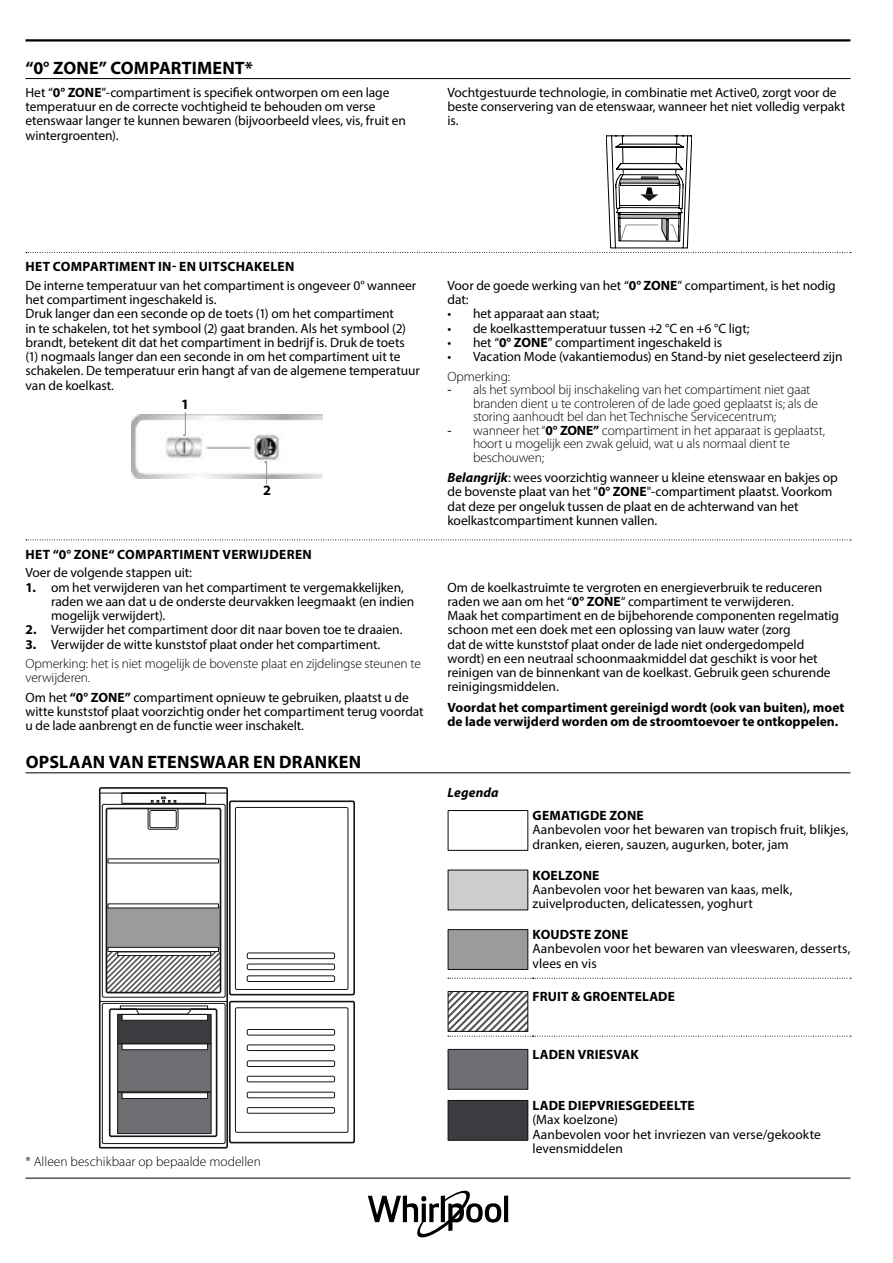
<style>
.page{position:relative;width:893px;height:1263px;background:#fff}
.page>*{position:absolute;margin:0;border:0;box-sizing:border-box;transform-origin:0 0}
.Titolo_2{font:700 18px "Myriad Pro";letter-spacing:.01em;color:#000}
.t1{font:17.85px "Times";color:#939393}
.t2{font:700 14.25px "Myriad Pro";color:#000}
.Testo_9{font:13.5px/14.2px "Myriad Pro";letter-spacing:-.005em;color:#000}
.Nota_9{font:300 13.5px/13.5px "Myriad Pro";letter-spacing:-.01em;color:#000}
.Testo_Bold_9{font:700 13.5px/14.2px "Myriad Pro";color:#000}
.Titolo_3{font:700 13.5px "Myriad Pro";letter-spacing:.02em;color:#000}
.Testo_Bold_9-2{font:italic 700 13.5px "Myriad Pro";letter-spacing:.01em;color:#000}
.s1{font-weight:700;color:#010102}
.s2{font-weight:400}
.s3{font-weight:700;font-style:italic}
</style>
<div class="page">
<hr style="left:26px;top:1178px;width:824px;height:1px;background:#000">
<hr style="left:26px;top:39px;width:824px;height:3px;background:#000">
<hr style="left:504px;top:1195px;width:4px;height:27px;background:#000">
<svg style="left:368px;top:1191px;width:133px;height:46px"></svg>
<hr style="left:26px;top:78px;width:824px;height:1px;background:#000">
<svg style="left:26px;top:136px;width:825px;height:117px"></svg>
<img style="left:132px;top:415px;width:190px;height:64px">
<svg style="left:185px;top:412px;width:1px;height:23px"></svg>
<svg style="left:266px;top:461px;width:1px;height:23px"></svg>
<svg style="left:26px;top:539px;width:825px;height:1px"></svg>
<hr style="left:26px;top:772px;width:824px;height:1px;background:#000">
<svg style="left:448px;top:978px;width:403px;height:1px"></svg>
<svg style="left:99px;top:787px;width:130px;height:361px"></svg>
<svg style="left:99px;top:800px;width:256px;height:344px"></svg>
<div style="left:117px;top:1014px;width:95px;height:30px;background:#3d3b3f;border:1px solid #181518"></div>
<div style="left:117px;top:1043px;width:95px;height:49px;background:#6f6e72;border:1px solid #181518"></div>
<div style="left:117px;top:1092px;width:95px;height:42px;background:#6f6e72;border:1px solid #181518"></div>
<div style="left:122px;top:1014px;width:86px;height:7px;background:#fff;border:1px solid #181518"></div>
<div style="left:122px;top:1043px;width:86px;height:7px;background:#fff;border:1px solid #181518"></div>
<div style="left:122px;top:1092px;width:86px;height:7px;background:#fff;border:1px solid #181518"></div>
<div style="left:448px;top:810px;width:80px;height:41px;border:1px solid #181518"></div>
<div style="left:448px;top:870px;width:80px;height:40px;background:#cecdce"></div>
<div style="left:448px;top:929px;width:80px;height:40px;background:#9b9b9d"></div>
<div style="left:448px;top:929px;width:80px;height:41px;border:1px solid #181518"></div>
<svg style="left:448px;top:992px;width:403px;height:45px"></svg>
<div style="left:448px;top:991px;width:80px;height:41px;border:1px solid #181518"></div>
<div style="left:448px;top:1049px;width:80px;height:40px;background:#6f6e72"></div>
<div style="left:448px;top:1049px;width:80px;height:41px;border:1px solid #181518"></div>
<div style="left:448px;top:1100px;width:80px;height:40px;background:#3d3b3f"></div>
<div style="left:448px;top:1100px;width:80px;height:41px;border:1px solid #181518"></div>
<p class="Titolo_2" style="left:26px;top:56px;width:229px">“0° ZONE” COMPARTIMENT*</p>
<p class="Testo_9" style="left:26px;top:85px;width:382px">Het “<span class="s1">0° ZONE</span>”-compartiment is specifiek ontworpen om een lage temperatuur en de correcte vochtigheid te behouden om verse etenswaar langer te kunnen bewaren (bijvoorbeeld vlees, vis, fruit en wintergroenten).</p>
<p class="Testo_9" style="left:448px;top:85px;width:399px">Vochtgestuurde technologie, in combinatie met Active0, zorgt voor de beste conservering van de etenswaar, wanneer het niet volledig verpakt is.</p>
<p class="Titolo_3" style="left:26px;top:258px;width:270px">HET COMPARTIMENT IN- EN UITSCHAKELEN</p>
<p class="Testo_9" style="left:26px;top:278px;width:392px">De interne temperatuur van het compartiment is ongeveer 0° wanneer het compartiment ingeschakeld is.</p>
<p class="Testo_9" style="left:26px;top:307px;width:396px">Druk langer dan een seconde op de toets (1) om het compartiment<br>in te schakelen, tot het symbool (2) gaat branden. Als het symbool (2) brandt, betekent dit dat het compartiment in bedrijf is. Druk de toets (1) nogmaals langer dan een seconde in om het compartiment uit te schakelen. De temperatuur erin hangt af van de algemene temperatuur van de koelkast.</p>
<p class="t2" style="left:181px;top:395px;width:9px">1</p>
<p class="t1" style="left:182px;top:419px;width:5px">.</p>
<p class="t1" style="left:264px;top:446px;width:5px">.</p>
<p class="t2" style="left:263px;top:481px;width:9px">2</p>
<p class="Titolo_3" style="left:26px;top:545px;width:288px">HET “0° ZONE“ COMPARTIMENT VERWIJDEREN</p>
<p class="Testo_9" style="left:26px;top:565px;width:168px">Voer de volgende stappen uit:</p>
<p class="Testo_9" style="left:51px;top:580px;width:365px;text-indent:-26px"><span class="s1">1.</span> om het verwijderen van het compartiment te vergemakkelijken, raden we aan dat u de onderste deurvakken leegmaakt (en indien mogelijk verwijdert).</p>
<p class="Testo_9" style="left:26px;top:622px;width:379px"><span class="s1">2.</span> Verwijder het compartiment door dit naar boven toe te draaien.</p>
<p class="Testo_9" style="left:26px;top:637px;width:356px"><span class="s1">3.</span> Verwijder de witte kunststof plaat onder het compartiment.</p>
<p class="Nota_9" style="left:26px;top:657px;width:397px">Opmerking: het is niet mogelijk de bovenste plaat en zijdelingse steunen te verwijderen.</p>
<p class="Testo_9" style="left:26px;top:690px;width:400px">Om het <span class="s1">“0° ZONE”</span> compartiment opnieuw te gebruiken, plaatst u de witte kunststof plaat voorzichtig onder het compartiment terug voordat u de lade aanbrengt en de functie weer inschakelt.</p>
<p class="Titolo_2" style="left:26px;top:750px;width:337px">OPSLAAN VAN ETENSWAAR EN DRANKEN</p>
<p class="Nota_9" style="left:26px;top:1155px;width:237px">* Alleen beschikbaar op bepaalde modellen</p>
<p class="Testo_9" style="left:448px;top:278px;width:390px">Voor de goede werking van het “<span class="s1">0° ZONE</span>” compartiment, is het nodig dat:</p>
<p class="Testo_9" style="left:448px;top:307px;width:153px">• het apparaat aan staat;</p>
<p class="Testo_9" style="left:448px;top:321px;width:304px">• de koelkasttemperatuur tussen +2 °C en +6 °C ligt;</p>
<p class="Testo_9" style="left:448px;top:335px;width:276px">• het “<span class="s1">0° ZONE</span>” compartiment ingeschakeld is</p>
<p class="Testo_9" style="left:448px;top:349px;width:396px">• Vacation Mode (vakantiemodus) en Stand-by niet geselecteerd zijn</p>
<p class="Nota_9" style="left:448px;top:370px;width:64px">Opmerking:</p>
<p class="Nota_9" style="left:473px;top:383px;width:346px;text-indent:-26px"><span class="s2">-</span> als het symbool bij inschakeling van het compartiment niet gaat branden dient u te controleren of de lade goed geplaatst is; als de storing aanhoudt bel dan het Technische Servicecentrum;</p>
<p class="Nota_9" style="left:473px;top:424px;width:353px;text-indent:-26px"><span class="s2">-</span> wanneer het “<span class="s1">0° ZONE”</span> compartiment in het apparaat is geplaatst, hoort u mogelijk een zwak geluid, wat u als normaal dient te beschouwen;</p>
<p class="Testo_9" style="left:448px;top:470px;width:392px"><span class="s3">Belangrijk</span>: wees voorzichtig wanneer u kleine etenswaar en bakjes op de bovenste plaat van het "<span class="s1">0° ZONE</span>"-compartiment plaatst. Voorkom dat deze per ongeluk tussen de plaat en de achterwand van het koelkastcompartiment kunnen vallen.</p>
<p class="Testo_9" style="left:448px;top:580px;width:376px">Om de koelkastruimte te vergroten en energieverbruik te reduceren raden we aan om het “<span class="s1">0° ZONE</span>“ compartiment te verwijderen.</p>
<p class="Testo_9" style="left:448px;top:608px;width:393px">Maak het compartiment en de bijbehorende componenten regelmatig schoon met een doek met een oplossing van lauw water (zorg<br>dat de witte kunststof plaat onder de lade niet ondergedompeld wordt) en een neutraal schoonmaakmiddel dat geschikt is voor het reinigen van de binnenkant van de koelkast. Gebruik geen schurende reinigingsmiddelen.</p>
<p class="Testo_Bold_9" style="left:448px;top:699px;width:398px">Voordat het compartiment gereinigd wordt (ook van buiten), moet de lade verwijderd worden om de stroomtoevoer te ontkoppelen.</p>
<p class="Testo_Bold_9-2" style="left:448px;top:785px;width:53px">Legenda</p>
<p class="Testo_Bold_9" style="left:533px;top:808px;width:113px">GEMATIGDE ZONE</p>
<p class="Testo_9" style="left:533px;top:822px;width:318px">Aanbevolen voor het bewaren van tropisch fruit, blikjes, dranken, eieren, sauzen, augurken, boter, jam</p>
<p class="Testo_Bold_9" style="left:533px;top:867px;width:68px">KOELZONE</p>
<p class="Testo_9" style="left:533px;top:882px;width:261px">Aanbevolen voor het bewaren van kaas, melk, zuivelproducten, delicatessen, yoghurt</p>
<p class="Testo_Bold_9" style="left:533px;top:927px;width:97px">KOUDSTE ZONE</p>
<p class="Testo_9" style="left:533px;top:941px;width:319px">Aanbevolen voor het bewaren van vleeswaren, desserts, vlees en vis</p>
<p class="Testo_Bold_9" style="left:533px;top:989px;width:144px">FRUIT &amp; GROENTELADE</p>
<p class="Testo_Bold_9" style="left:533px;top:1047px;width:108px">LADEN VRIESVAK</p>
<p class="Testo_Bold_9" style="left:533px;top:1098px;width:164px">LADE DIEPVRIESGEDEELTE</p>
<p class="Testo_9" style="left:533px;top:1112px;width:87px">(Max koelzone)</p>
<p class="Testo_9" style="left:533px;top:1127px;width:290px">Aanbevolen voor het invriezen van verse/gekookte levensmiddelen</p>
</div>
